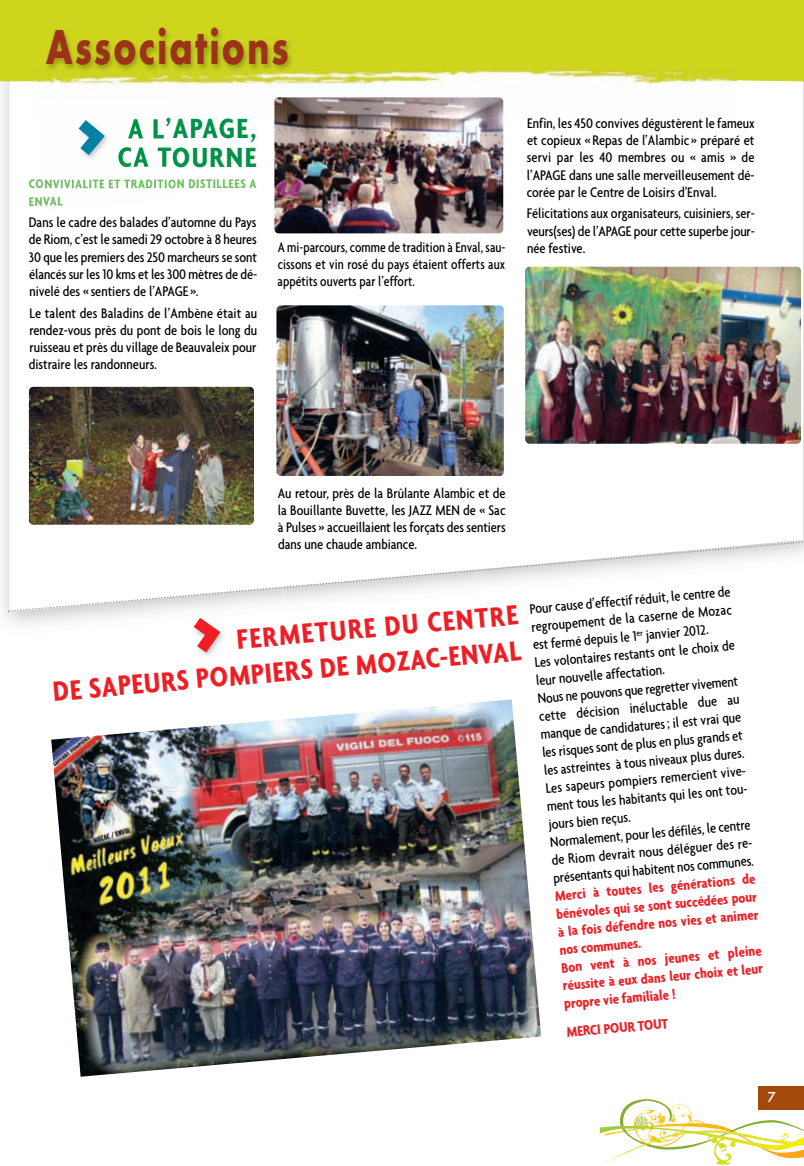
<style>
.page{position:relative;width:804px;height:1166px;background:#fff}
.page>*{position:absolute;margin:0;border:0;box-sizing:border-box;transform-origin:0 0}
.t1{font:700 51px "Futura T";letter-spacing:.05em;color:#9c3319;scale:.75 1}
.t2{font:700 condensed 30px/36px "Agenda";color:#ee1e24;text-align:right}
.t3{font:700 condensed 30px/28.2px "Agenda";letter-spacing:.05em;color:#009247;text-align:center}
.t4{font:500 condensed 15px/17.2px "Agenda";color:#000;text-align:justify}
.t5{font:700 condensed 15px/18px "Agenda";color:#ee1e24}
.t6{font:500 condensed 15px/17.2px "Agenda";color:#000;text-align:justify;scale:.95 1}
.t7{font:500 15px "Futura T";color:#fff}
.t8{font:700 condensed 13.5px "Agenda";letter-spacing:.045em;color:#6fc062}
</style>
<div class="page">
<svg style="left:0;top:0;width:9px;height:83px"></svg>
<div style="left:9px;top:0;width:795px;height:83px;background:#cfd51b"></div>
<div style="left:757px;top:1085px;width:47px;height:24px;background:#a34a0b"></div>
<svg style="left:599px;top:1098px;width:205px;height:66px"></svg>
<img style="left:165px;top:18px;width:569px;height:104px">
<img style="left:38px;top:18px;width:127px;height:46px">
<img style="left:525px;top:266px;width:276px;height:177px">
<img style="left:276px;top:305px;width:228px;height:171px">
<img style="left:274px;top:97px;width:229px;height:136px">
<img style="left:29px;top:387px;width:225px;height:137px">
<svg style="left:7px;top:538px;width:797px;height:74px"></svg>
<img style="left:139px;top:575px;width:89px;height:24px">
<img style="left:188px;top:587px;width:94px;height:9px">
<img style="left:230px;top:586px;width:52px;height:6px">
<img style="left:33px;top:75px;width:144px;height:131px">
<img style="left:38px;top:64px;width:132px;height:58px">
<img style="left:128px;top:117px;width:42px;height:21px">
<img style="left:118px;top:147px;width:55px;height:20px">
<img style="left:42px;top:179px;width:133px;height:9px">
<img style="left:44px;top:197px;width:18px;height:8px">
<img style="left:51px;top:699px;width:490px;height:377px">
<svg style="left:192px;top:614px;width:31px;height:39px"></svg>
<svg style="left:78px;top:118px;width:28px;height:38px"></svg>
<h1 class="t1" style="left:46px;top:17px;width:325px">Associations</h1>
<h2 class="t3" style="left:117px;top:114px;width:140px">A L’APAGE,<br>CA TOURNE</h2>
<p class="t8" style="left:29px;top:193px;width:35px">ENVAL</p>
<p class="t4" style="left:29px;top:213px;width:230px">Dans le cadre des balades d’automne du Pays de Riom, c’est le samedi 29 octobre à 8 heures 30 que les premiers des 250 marcheurs se sont élancés sur les 10 kms et les 300 mètres de dé&shy;nivelé des « sentiers de l’APAGE ».</p>
<p class="t4" style="left:29px;top:304px;width:230px">Le talent des Baladins de l’Ambène était au rendez-vous près du pont de bois le long du ruisseau et près du village de Beauvaleix pour distraire les randonneurs.</p>
<p class="t6" style="left:277px;top:238px;width:241px">A mi-parcours, comme de tradition à Enval, sau&shy;cissons et vin rosé du pays étaient offerts aux appétits ouverts par l’effort.</p>
<p class="t4" style="left:527px;top:114px;width:229px">Enfin, les 450 convives dégustèrent le fameux et copieux « Repas de l’Alambic » préparé et servi par les 40 membres ou « amis » de l’APAGE dans une salle merveilleusement dé&shy;corée par le Centre de Loisirs d’Enval.</p>
<p class="t4" style="left:527px;top:204px;width:230px">Félicitations aux organisateurs, cuisiniers, ser&shy;veurs(ses) de l’APAGE pour cette superbe jour&shy;née festive.</p>
<p class="t4" style="left:278px;top:483px;width:229px">Au retour, près de la Brûlante Alambic et de la Bouillante Buvette, les JAZZ MEN de « Sac à Pulses » accueillaient les forçats des sentiers dans une chaude ambiance.</p>
<h2 class="t2" style="left:48px;top:636px;width:471px;rotate:-5deg">FERMETURE DU CENTRE<br>DE SAPEURS POMPIERS DE MOZAC-ENVAL</h2>
<p class="t4" style="left:529px;top:599px;width:203px;line-height:18px;text-align:left;rotate:-5deg">Pour cause d’effectif réduit, le centre de regroupement de la caserne de Mozac est fermé depuis le 1<sup>er</sup> janvier 2012.<br>Les volontaires restants ont le choix de leur nouvelle affectation.<br>Nous ne pouvons que regretter vivement cette décision inéluctable due au manque de candidatures ; il est vrai que les risques sont de plus en plus grands et les astreintes à tous niveaux plus dures.<br>Les sapeurs pompiers remercient vive&shy;ment tous les habitants qui les ont tou&shy;jours bien reçus.<br>Normalement, pour les défilés, le centre de Riom devrait nous déléguer des re&shy;présentants qui habitent nos communes.</p>
<p class="t5" style="left:554px;top:886px;width:203px;rotate:-5deg">Merci à toutes les générations de bénévoles qui se sont succédées pour à la fois défendre nos vies et animer nos communes.<br>Bon vent à nos jeunes et pleine réussite à eux dans leur choix et leur propre vie familiale !</p>
<p class="t5" style="left:566px;top:1022px;width:104px;rotate:-5deg">MERCI POUR TOUT</p>
<p class="t7" style="left:767px;top:1088px;width:10px">7</p>
</div>
